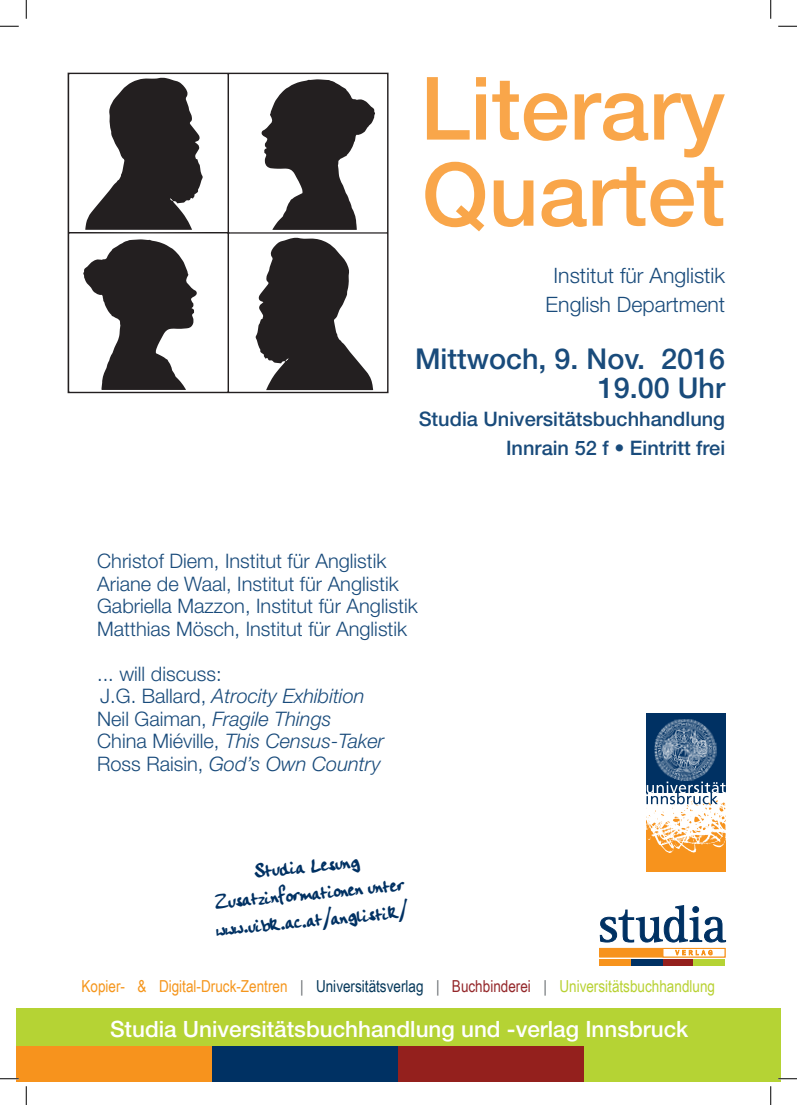
<style>
.page{position:relative;width:797px;height:1105px;background:#fff}
.page>*{position:absolute;margin:0;border:0;box-sizing:border-box;transform-origin:0 0}
.t1{font:500 87.5px/86.1px "Helvetica Neue";color:#f9a64a}
.t2{font:500 28.75px/28.8px "Helvetica Neue";color:#194b7b;text-align:right}
.t3{font:22.5px/27px "Handwriting Plain";color:#003163;text-align:center}
.t4{font:500 22.5px "Helvetica Neue";color:#fff}
.t5{font:300 21.25px/28.8px "Helvetica Neue";color:#194b7b;text-align:center}
.t6{font:300 20px/22.5px "Helvetica Neue";color:#194b7b}
.t7{font:500 20px/28.8px "Helvetica Neue";color:#194b7b;text-align:right}
.t8{font:16.5px "Arial Narrow";color:#f5961d}
.s1{font-style:italic}
.s2{color:#666b6e}
.s3{color:#07395b}
.s4{color:#94272a}
.s5{color:#b8d132}
</style>
<div class="page">
<div style="left:212px;top:1045px;width:186px;height:37px;background:#003163"></div>
<div style="left:584px;top:1045px;width:196px;height:37px;background:#b5d334"></div>
<div style="left:16px;top:1045px;width:196px;height:37px;background:#f7931d"></div>
<div style="left:398px;top:1045px;width:186px;height:37px;background:#94201d"></div>
<div style="left:16px;top:1008px;width:764px;height:37px;background:#b5d334"></div>
<div style="left:599px;top:959px;width:32px;height:6px;background:#f7931d"></div>
<div style="left:631px;top:959px;width:32px;height:6px;background:#003163"></div>
<div style="left:663px;top:959px;width:30px;height:6px;background:#94201d"></div>
<div style="left:693px;top:959px;width:32px;height:6px;background:#b5d334"></div>
<div style="left:599px;top:948px;width:126px;height:9px;background:#f7931d"></div>
<div style="left:663px;top:948px;width:62px;height:9px;background:#fff"></div>
<div style="left:663px;top:948px;width:62px;height:9px;border:1px solid #f7931d"></div>
<svg style="left:600px;top:905px;width:125px;height:37px"></svg>
<svg style="left:675px;top:950px;width:37px;height:5px"></svg>
<div style="left:646px;top:793px;width:79px;height:79px;background:#f7931d"></div>
<img style="left:646px;top:804px;width:79px;height:49px">
<div style="left:646px;top:714px;width:79px;height:79px;background:#003163"></div>
<svg style="left:646px;top:782px;width:79px;height:22px"></svg>
<img style="left:654px;top:719px;width:63px;height:63px">
<svg style="left:69px;top:74px;width:318px;height:318px"></svg>
<svg style="left:0;top:25px;width:19px;height:2px"></svg>
<svg style="left:778px;top:25px;width:19px;height:2px"></svg>
<svg style="left:0;top:1078px;width:19px;height:1px"></svg>
<svg style="left:778px;top:1078px;width:19px;height:1px"></svg>
<svg style="left:25px;top:0;width:2px;height:19px"></svg>
<svg style="left:25px;top:1086px;width:2px;height:19px"></svg>
<svg style="left:770px;top:0;width:1px;height:19px"></svg>
<svg style="left:770px;top:1086px;width:1px;height:19px"></svg>
<h1 class="t1" style="left:420px;top:65px;width:306px">Literary<br>Quartet</h1>
<p class="t5" style="left:545px;top:261px;width:181px">Institut für Anglistik<br>English Department</p>
<h2 class="t2" style="left:415px;top:344px;width:312px">Mittwoch, 9. Nov. 2016<br>19.00 Uhr</h2>
<p class="t7" style="left:418px;top:405px;width:308px">Studia Universitätsbuchhandlung<br>Innrain 52 f • Eintritt frei</p>
<p class="t6" style="left:97px;top:549px;width:322px">Christof Diem, Institut für Anglistik Ariane de Waal, Institut für Anglistik Gabriella Mazzon, Institut für Anglistik Matthias Mösch, Institut für Anglistik</p>
<p class="t6" style="left:97px;top:662px;width:288px">... will discuss:<br>J.G. Ballard, <span class="s1">Atrocity Exhibition<br></span>Neil Gaiman, <span class="s1">Fragile Things<br></span>China Miéville, <span class="s1">This Census-Taker<br></span>Ross Raisin, <span class="s1">God’s Own Country</span></p>
<p class="t3" style="left:211px;top:862px;width:193px;rotate:-5deg">Studia Lesung<br>Zusatzinformationen unter www.uibk.ac.at/anglistik/</p>
<p class="t8" style="left:81px;top:974px;width:635px">Kopier- &amp; Digital-Druck-Zentren <span class="s2">|</span> <span class="s3">Universitätsverlag</span> <span class="s2">|</span> <span class="s4">Buchbinderei</span> <span class="s2">|</span> <span class="s5">Universitätsbuchhandlung</span></p>
<p class="t4" style="left:110px;top:1015px;width:580px">Studia Universitätsbuchhandlung und -verlag Innsbruck</p>
</div>
